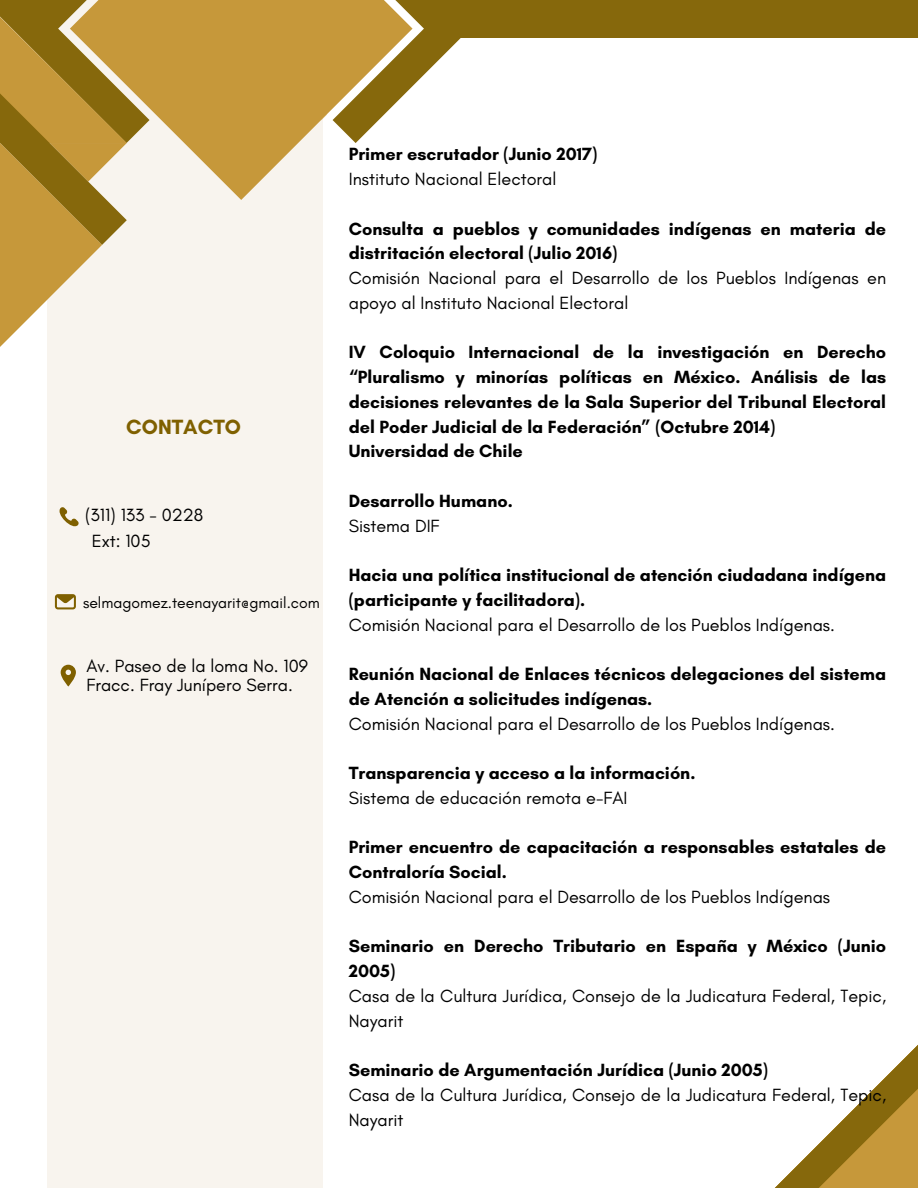
<style>
.page{position:relative;width:918px;height:1188px;background:#fff}
.page>*{position:absolute;margin:0;border:0;box-sizing:border-box;transform-origin:0 0}
.t1{font:700 21px "Glacial Indifference";color:#7f6000}
.t2{font:700 18px/24.8px "Glacial Indifference";color:#000}
.t3{font:18px/24.8px "Glacial Indifference";color:#000}
.t4{font:15.75px "Glacial Indifference";color:#000}
.s1{font-weight:400}
.s2{font-weight:700}
</style>
<div class="page">
<svg style="left:775px;top:1045px;width:143px;height:143px"></svg>
<div style="left:47px;top:0;width:275px;height:1188px;background:#f8f4ee"></div>
<svg style="left:150px;top:0;width:183px;height:200px;fill:#c6983a"></svg>
<svg style="left:333px;top:0;width:128px;height:143px"></svg>
<svg style="left:0;top:0;width:150px;height:347px"></svg>
<div style="left:446px;top:0;width:472px;height:38px;background:#86680c"></div>
<svg style="left:59px;top:507px;width:20px;height:20px"></svg>
<svg style="left:55px;top:594px;width:21px;height:15px"></svg>
<svg style="left:61px;top:665px;width:15px;height:21px"></svg>
<p class="t1" style="left:126px;top:414px;width:116px">CONTACTO</p>
<h3 class="t3" style="left:85px;top:503px;width:120px">(311) 133 - 0228</h3>
<h3 class="t3" style="left:92px;top:528px;width:60px">Ext: 105</h3>
<h3 class="t4" style="left:83px;top:593px;width:238px">selmagomez.teenayarit@gmail.com</h3>
<h3 class="t3" style="left:86px;top:656px;width:223px;line-height:19.2px">Av. Paseo de la loma No. 109<br>Fracc. Fray Junípero Serra.</h3>
<p class="t2" style="left:349px;top:142px;width:250px">Primer escrutador (Junio 2017)<br><span class="s1">Instituto Nacional Electoral</span></p>
<p class="t3" style="left:349px;top:216px;width:539px"><span class="s2">Consulta a pueblos y comunidades indígenas en materia de distritación electoral (Julio 2016)<br></span>Comisión Nacional para el Desarrollo de los Pueblos Indígenas en apoyo al Instituto Nacional Electoral</p>
<p class="t2" style="left:349px;top:340px;width:539px">IV Coloquio Internacional de la investigación en Derecho “Pluralismo y minorías políticas en México. Análisis de las decisiones relevantes de la Sala Superior del Tribunal Electoral del Poder Judicial de la Federación” (Octubre 2014)<br>Universidad de Chile</p>
<p class="t2" style="left:349px;top:488px;width:165px">Desarrollo Humano.<br><span class="s1">Sistema DIF</span></p>
<p class="t2" style="left:349px;top:563px;width:539px">Hacia una política institucional de atención ciudadana indígena (participante y facilitadora).<br><span class="s1">Comisión Nacional para el Desarrollo de los Pueblos Indígenas.</span></p>
<p class="t2" style="left:349px;top:662px;width:539px">Reunión Nacional de Enlaces técnicos delegaciones del sistema de Atención a solicitudes indígenas.<br><span class="s1">Comisión Nacional para el Desarrollo de los Pueblos Indígenas.</span></p>
<h3 class="t2" style="left:349px;top:761px;width:348px">Transparencia y acceso a la información.<br><span class="s1">Sistema de educación remota e-FAI</span></h3>
<h3 class="t2" style="left:349px;top:835px;width:539px">Primer encuentro de capacitación a responsables estatales de<br>Contraloría Social.<br><span class="s1">Comisión Nacional para el Desarrollo de los Pueblos Indígenas</span></h3>
<h3 class="t3" style="left:349px;top:934px;width:539px"><span class="s2">Seminario en Derecho Tributario en España y México (Junio 2005)<br></span>Casa de la Cultura Jurídica, Consejo de la Judicatura Federal, Tepic, Nayarit</h3>
<h2 class="t3" style="left:349px;top:1058px;width:539px"><span class="s2">Seminario de Argumentación Jurídica (Junio 2005)<br></span>Casa de la Cultura Jurídica, Consejo de la Judicatura Federal, Tepic,<br>Nayarit</h2>
</div>
